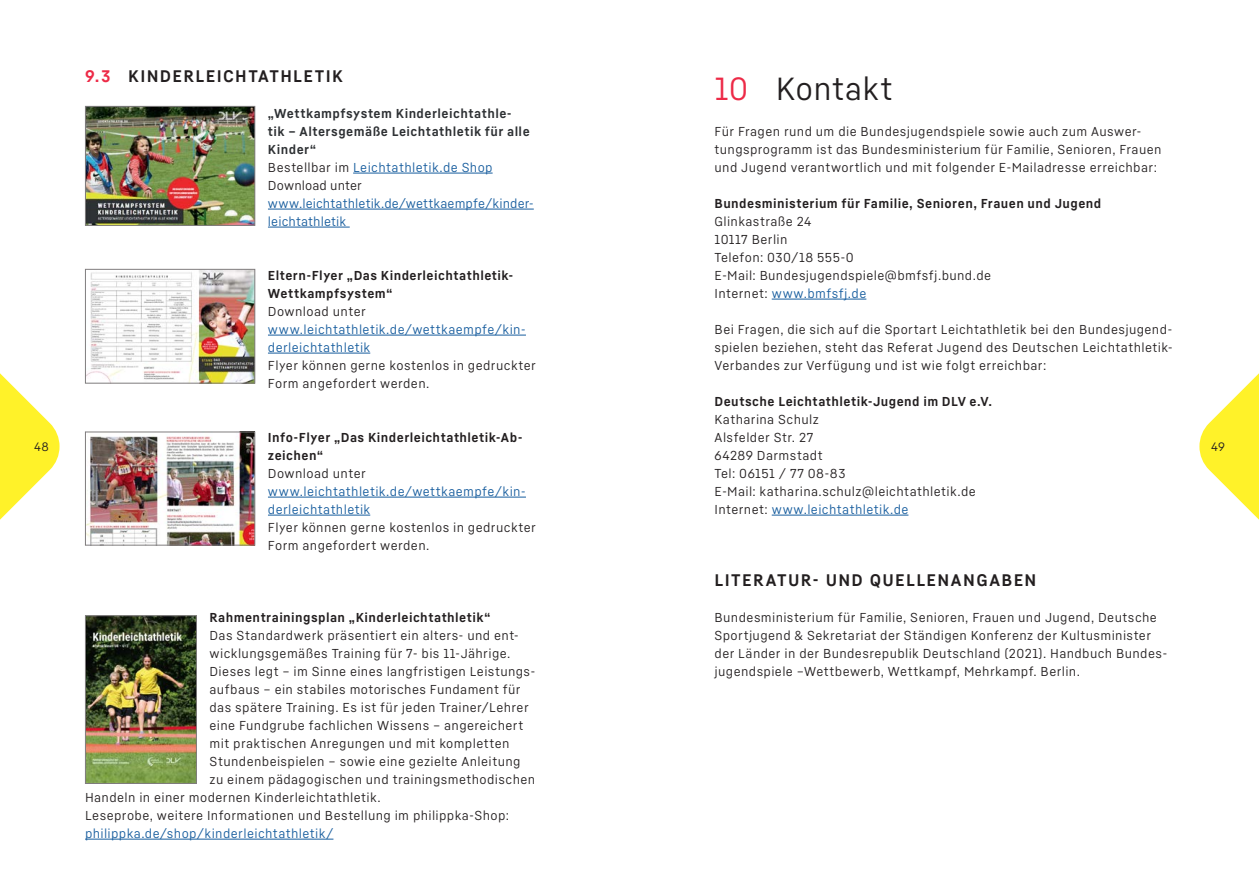
<style>
.page{position:relative;width:1259px;height:893px;background:#fff}
.page>*{position:absolute;margin:0;border:0;box-sizing:border-box;transform-origin:0 0}
.t1{font:31.5px "Fabrikat Normal";letter-spacing:.015em;color:#231f20}
.t2{font:700 16.5px "Fabrikat Normal";letter-spacing:.08em;color:#231f20}
.t3{font:12.75px/18px "Fabrikat Normal";letter-spacing:.03em;color:#231f20}
.t4{font:700 12.75px/18px "Fabrikat Normal";letter-spacing:.035em;color:#231f20}
.t5{font:12.75px/18px "Fabrikat Normal";letter-spacing:.03em;color:#175d9e}
.t6{font:700 12.75px/18px "Fabrikat Normal";letter-spacing:.035em;color:#2e3134}
.t7{font:12.75px/18px "Fabrikat Normal";letter-spacing:.01em;color:#175d9e}
.t8{font:12px "Fabrikat Normal";color:#231f20}
.s1{color:#ed2a47}
.s2{font-weight:400;color:#231f20}
.s3{font-weight:400;color:#175d9e}
.s4{color:#175d9e}
</style>
<div class="page">
<svg style="left:0;top:373px;width:60px;height:147px"></svg>
<svg style="left:1199px;top:373px;width:60px;height:147px"></svg>
<hr style="left:353px;top:173px;width:139px;height:1px;background:#175d9e">
<hr style="left:268px;top:209px;width:266px;height:1px;background:#175d9e">
<hr style="left:268px;top:227px;width:82px;height:1px;background:#175d9e">
<hr style="left:268px;top:335px;width:258px;height:1px;background:#175d9e">
<hr style="left:268px;top:353px;width:102px;height:1px;background:#175d9e">
<hr style="left:268px;top:497px;width:258px;height:1px;background:#175d9e">
<hr style="left:268px;top:515px;width:102px;height:1px;background:#175d9e">
<hr style="left:85px;top:839px;width:248px;height:1px;background:#175d9e">
<img style="left:87px;top:108px;width:166px;height:116px">
<div style="left:85px;top:106px;width:170px;height:120px;border:1px solid #807d7e"></div>
<img style="left:87px;top:271px;width:166px;height:111px">
<div style="left:85px;top:269px;width:170px;height:115px;border:1px solid #807d7e"></div>
<img style="left:87px;top:434px;width:166px;height:109px">
<div style="left:85px;top:432px;width:170px;height:113px;border:1px solid #807d7e"></div>
<img style="left:87px;top:617px;width:108px;height:165px">
<div style="left:85px;top:615px;width:112px;height:169px;border:1px solid #807d7e"></div>
<hr style="left:771px;top:299px;width:95px;height:1px;background:#175d9e">
<hr style="left:771px;top:515px;width:137px;height:1px;background:#175d9e">
<p class="t2" style="left:85px;top:65px;width:259px"><span class="s1">9.3</span> KINDERLEICHTATHLETIK</p>
<p class="t6" style="left:268px;top:104px;width:263px">„Wettkampfsystem Kinderleichtathle&shy;tik – Altersgemäße Leichtathletik für alle<br>Kinder“<br><span class="s2">Bestellbar im</span> <span class="s3">Leichtathletik.de Shop<br></span><span class="s2">Download unter</span></p>
<p class="t7" style="left:268px;top:194px;width:267px">www.leichtathletik.de/wettkaempfe/kinder&shy;leichtathletik</p>
<h1 class="t1" style="left:714px;top:68px;width:179px"><span class="s1">10</span> Kontakt</h1>
<p class="t3" style="left:714px;top:122px;width:448px">Für Fragen rund um die Bundesjugendspiele sowie auch zum Auswer&shy;tungsprogramm ist das Bundesministerium für Familie, Senioren, Frauen und Jugend verantwortlich und mit folgender E-Mailadresse erreichbar:</p>
<p class="t4" style="left:714px;top:194px;width:388px">Bundesministerium für Familie, Senioren, Frauen und Jugend</p>
<p class="t3" style="left:714px;top:212px;width:278px">Glinkastraße 24<br>10117 Berlin<br>Telefon: 030/18 555-0<br>E-Mail: Bundesjugendspiele@bmfsfj.bund.de<br>Internet: <span class="s4">www.bmfsfj.de</span></p>
<p class="t3" style="left:714px;top:320px;width:460px;text-align:justify">Bei Fragen, die sich auf die Sportart Leichtathletik bei den Bundesjugend&shy;spielen beziehen, steht das Referat Jugend des Deutschen Leichtathletik-Verbandes zur Verfügung und ist wie folgt erreichbar:</p>
<p class="t4" style="left:714px;top:392px;width:279px">Deutsche Leichtathletik-Jugend im DLV e.V.</p>
<p class="t3" style="left:714px;top:410px;width:263px">Katharina Schulz<br>Alsfelder Str. 27<br>64289 Darmstadt<br>Tel: 06151 / 77 08-83<br>E-Mail: katharina.schulz@leichtathletik.de<br>Internet: <span class="s4">www.leichtathletik.de</span></p>
<p class="t4" style="left:268px;top:266px;width:247px">Eltern-Flyer „Das Kinderleichtathletik-<br>Wettkampfsystem“</p>
<p class="t3" style="left:268px;top:302px;width:99px">Download unter</p>
<p class="t5" style="left:268px;top:320px;width:259px">www.leichtathletik.de/wettkaempfe/kin&shy;derleichtathletik</p>
<p class="t3" style="left:268px;top:356px;width:269px">Flyer können gerne kostenlos in gedruckter<br>Form angefordert werden.</p>
<p class="t4" style="left:268px;top:428px;width:256px">Info-Flyer „Das Kinderleichtathletik-Ab&shy;zeichen“</p>
<p class="t3" style="left:268px;top:464px;width:99px">Download unter</p>
<p class="t5" style="left:268px;top:482px;width:259px">www.leichtathletik.de/wettkaempfe/kin&shy;derleichtathletik</p>
<p class="t3" style="left:268px;top:518px;width:269px">Flyer können gerne kostenlos in gedruckter<br>Form angefordert werden.</p>
<p class="t8" style="left:34px;top:439px;width:17px">48</p>
<p class="t8" style="left:1211px;top:439px;width:15px">49</p>
<p class="t4" style="left:209px;top:608px;width:282px">Rahmentrainingsplan „Kinderleichtathletik“</p>
<p class="t3" style="left:209px;top:626px;width:311px">Das Standardwerk präsentiert ein alters- und ent-</p>
<p class="t3" style="left:209px;top:644px;width:302px">wicklungsgemäßes Training für 7- bis 11-Jährige.</p>
<p class="t3" style="left:209px;top:662px;width:327px">Dieses legt – im Sinne eines langfristigen Leistungs-</p>
<p class="t3" style="left:209px;top:680px;width:312px">aufbaus – ein stabiles motorisches Fundament für</p>
<p class="t3" style="left:209px;top:698px;width:321px">das spätere Training. Es ist für jeden Trainer/Lehrer</p>
<p class="t3" style="left:209px;top:716px;width:315px">eine Fundgrube fachlichen Wissens – angereichert</p>
<p class="t3" style="left:209px;top:734px;width:301px">mit praktischen Anregungen und mit kompletten</p>
<p class="t3" style="left:209px;top:752px;width:312px">Stundenbeispielen – sowie eine gezielte Anleitung</p>
<p class="t3" style="left:209px;top:770px;width:327px">zu einem pädagogischen und trainingsmethodischen</p>
<p class="t3" style="left:85px;top:788px;width:297px">Handeln in einer modernen Kinderleichtathletik.</p>
<p class="t3" style="left:85px;top:806px;width:425px">Leseprobe, weitere Informationen und Bestellung im philippka-Shop:</p>
<p class="t5" style="left:85px;top:824px;width:250px">philippka.de/shop/kinderleichtathletik/</p>
<p class="t2" style="left:714px;top:569px;width:323px">LITERATUR- UND QUELLENANGABEN</p>
<p class="t3" style="left:714px;top:608px;width:454px">Bundesministerium für Familie, Senioren, Frauen und Jugend, Deutsche Sportjugend &amp; Sekretariat der Ständigen Konferenz der Kultusminister der Länder in der Bundesrepublik Deutschland (2021). Handbuch Bundes&shy;jugendspiele –Wettbewerb, Wettkampf, Mehrkampf. Berlin.</p>
</div>
